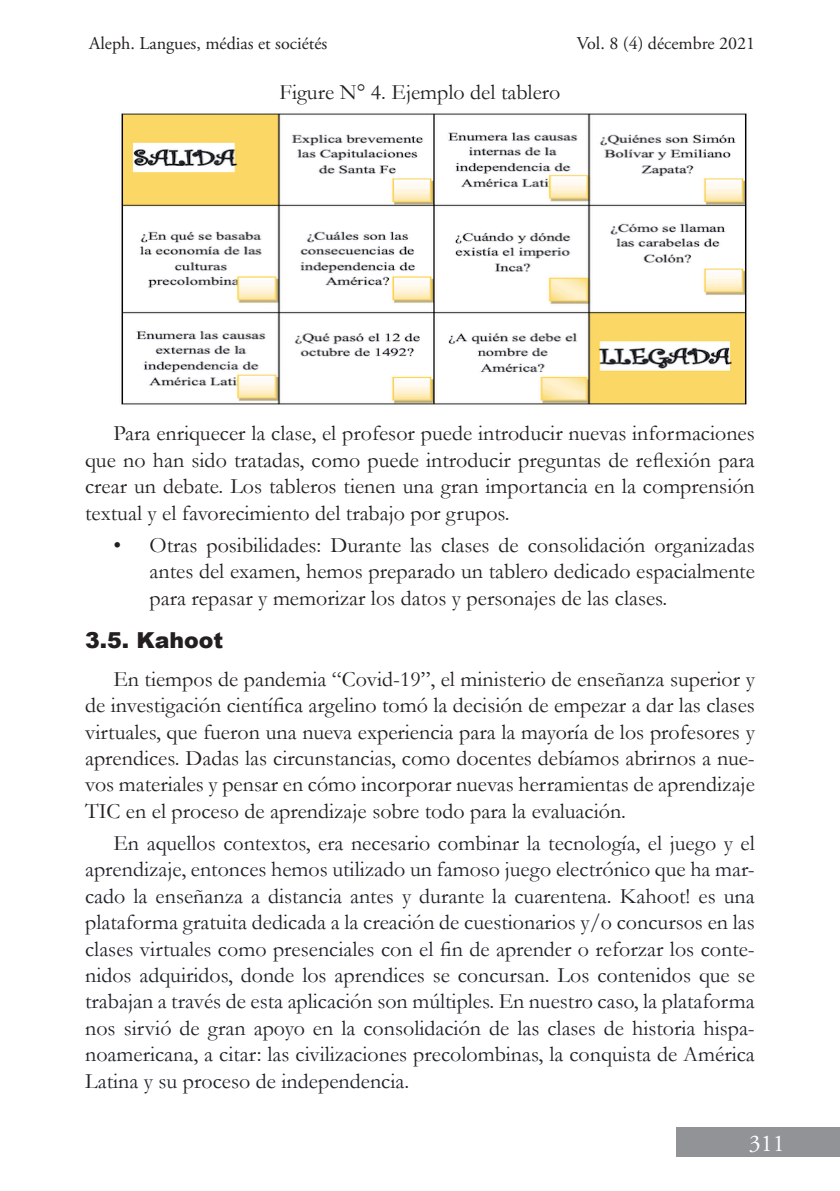
<style>
.page{position:relative;width:840px;height:1191px;background:#fff}
.page>*{position:absolute;margin:0;border:0;box-sizing:border-box;transform-origin:0 0}
.t1{font:24px "Adobe Garamond Pro";color:#fff}
.Normal-fr{font:22px/26.4px "Garamond";color:#231f20;text-align:justify}
.Normal-fr-2{font:22px/26.4px "Garamond";color:#1d2129;text-align:justify}
.TitreIllustration{font:22px "Garamond";color:#231f20}
.Titre_2{font:900 22px "Arial";color:#231f20}
.t2{font:18px "Adobe Garamond Pro";color:#231f20}
</style>
<div class="page">
<div style="left:676px;top:1127px;width:163px;height:30px;background:#919396"></div>
<img style="left:121px;top:113px;width:626px;height:292px">
<p class="t2" style="left:89px;top:32px;width:239px">Aleph. Langues, médias et sociétés</p>
<p class="t2" style="left:576px;top:32px;width:180px">Vol. 8 (4) décembre 2021</p>
<p class="TitreIllustration" style="left:279px;top:79px;width:282px">Figure N° 4. Ejemplo del tablero</p>
<p class="Normal-fr" style="left:85px;top:420px;width:670px;text-indent:28px">Para enriquecer la clase, el profesor puede introducir nuevas informaciones que no han sido tratadas, como puede introducir preguntas de reflexión para crear un debate. Los tableros tienen una gran importancia en la comprensión textual y el favorecimiento del trabajo por grupos.</p>
<p class="Normal-fr" style="left:149px;top:531px;width:606px;text-indent:-36px">• Otras posibilidades: Durante las clases de consolidación organizadas antes del examen, hemos preparado un tablero dedicado espacialmente para repasar y memorizar los datos y personajes de las clases.</p>
<p class="Titre_2" style="left:85px;top:624px;width:140px">3.5. Kahoot</p>
<p class="Normal-fr" style="left:85px;top:665px;width:670px;text-indent:28px">En tiempos de pandemia “Covid-19”, el ministerio de enseñanza superior y de investigación científica argelino tomó la decisión de empezar a dar las clases virtuales, que fueron una nueva experiencia para la mayoría de los profesores y aprendices. Dadas las circunstancias, como docentes debíamos abrirnos a nue&shy;vos materiales y pensar en cómo incorporar nuevas herramientas de aprendizaje TIC en el proceso de aprendizaje sobre todo para la evaluación.</p>
<p class="Normal-fr-2" style="left:85px;top:829px;width:671px;text-indent:28px">En aquellos contextos, era necesario combinar la tecnología, el juego y el aprendizaje, entonces hemos utilizado un famoso juego electrónico que ha mar&shy;cado la enseñanza a distancia antes y durante la cuarentena. Kahoot! es una plataforma gratuita dedicada a la creación de cuestionarios y/o concursos en las clases virtuales como presenciales con el fin de aprender o reforzar los conte&shy;nidos adquiridos, donde los aprendices se concursan. Los contenidos que se trabajan a través de esta aplicación son múltiples. En nuestro caso, la plataforma nos sirvió de gran apoyo en la consolidación de las clases de historia hispa&shy;noamericana, a citar: las civilizaciones precolombinas, la conquista de América Latina y su proceso de independencia.</p>
<p class="t1" style="left:748px;top:1128px;width:37px">311</p>
</div>
